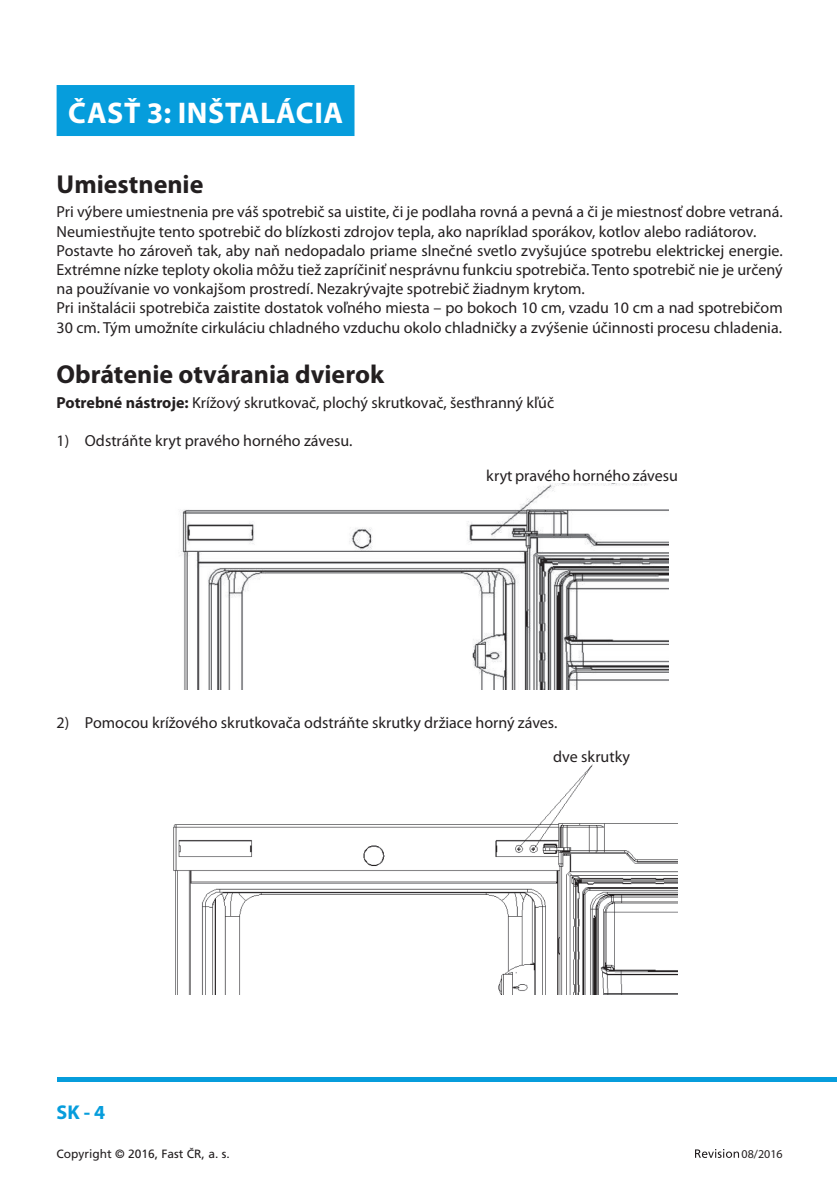
<style>
.page{position:relative;width:837px;height:1190px;background:#fff}
.page>*{position:absolute;margin:0;border:0;box-sizing:border-box;transform-origin:0 0}
.t1{font:700 30px "Myriad Pro";letter-spacing:.02em;color:#fff}
.t2{font:700 26px "Myriad Pro";color:#231f20}
.t3{font:700 20px "Myriad Pro";color:#069ddc}
.t4{font:16px/19.2px "Myriad Pro";color:#231f20}
.t5{font:12px "Frutiger CE";color:#231f20}
.t6{font:12px "Myriad Pro";color:#231f20}
.s1{font-weight:700}
</style>
<div class="page">
<hr style="left:57px;top:1077px;width:780px;height:4px;background:#069ddc">
<svg style="left:695px;top:1149px;width:44px;height:9px"></svg>
<div style="left:57px;top:85px;width:297px;height:51px;background:#069ddc"></div>
<img style="left:181px;top:484px;width:488px;height:205px">
<img style="left:173px;top:764px;width:504px;height:230px">
<h1 class="t1" style="left:68px;top:101px;width:276px">ČASŤ 3: INŠTALÁCIA</h1>
<h2 class="t2" style="left:57px;top:174px;width:148px">Umiestnenie</h2>
<p class="t4" style="left:57px;top:204px;width:727px">Pri výbere umiestnenia pre váš spotrebič sa uistite, či je podlaha rovná a pevná a či je miestnosť dobre vetraná.<br>Neumiestňujte tento spotrebič do blízkosti zdrojov tepla, ako napríklad sporákov, kotlov alebo radiátorov.<br>Postavte ho zároveň tak, aby naň nedopadalo priame slnečné svetlo zvyšujúce spotrebu elektrickej energie.<br>Extrémne nízke teploty okolia môžu tiež zapríčiniť nesprávnu funkciu spotrebiča. Tento spotrebič nie je určený na používanie vo vonkajšom prostredí. Nezakrývajte spotrebič žiadnym krytom.<br>Pri inštalácii spotrebiča zaistite dostatok voľného miesta – po bokoch 10 cm, vzadu 10 cm a nad spotrebičom 30 cm. Tým umožníte cirkuláciu chladného vzduchu okolo chladničky a zvýšenie účinnosti procesu chladenia.</p>
<h2 class="t2" style="left:57px;top:364px;width:329px">Obrátenie otvárania dvierok</h2>
<p class="t4" style="left:57px;top:394px;width:499px"><span class="s1">Potrebné nástroje:</span> Krížový skrutkovač, plochý skrutkovač, šesťhranný kľúč</p>
<p class="t4" style="left:57px;top:433px;width:297px">1) Odstráňte kryt pravého horného závesu.</p>
<p class="t4" style="left:486px;top:467px;width:193px">kryt pravého horného závesu</p>
<p class="t4" style="left:553px;top:706px;width:78px;line-height:34.4px;text-indent:-496px">2) Pomocou krížového skrutkovača odstráňte skrutky držiace horný záves.<br>dve skrutky</p>
<p class="t3" style="left:57px;top:1104px;width:50px">SK - 4</p>
<p class="t5" style="left:57px;top:1149px;width:174px">Copyright © 2016, Fast ČR, a. s.</p>
<p class="t6" style="left:741px;top:1149px;width:43px">08/2016</p>
</div>
